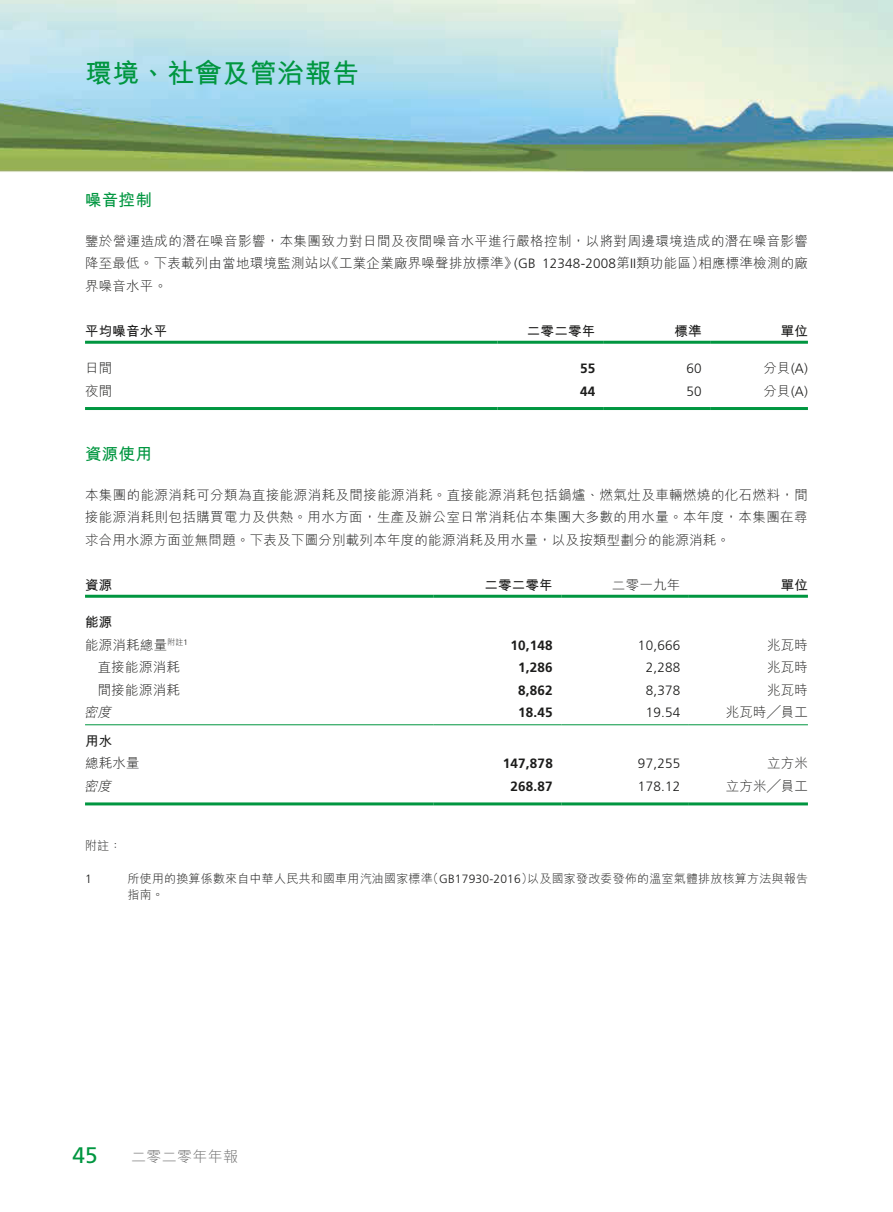
<style>
.page{position:relative;width:893px;height:1212px;background:#fff}
.page>*{position:absolute;margin:0;border:0;box-sizing:border-box;transform-origin:0 0}
.t1{font:700 27px "M Hei HK";letter-spacing:.015em;color:#009640}
.t2{font:22.5px "Frutiger LT Std";color:#009640}
.t3{font:700 16.5px "M Hei HK";letter-spacing:.015em;color:#009640}
.t4{font:300 15px "M Hei HK";letter-spacing:.02em;color:#6f6f6f}
.t5{font:300 13.5px/22.5px "M Hei HK";letter-spacing:.015em;color:#1c1c1b;text-align:right}
.t6{font:300 13.5px "Frutiger LT Std";letter-spacing:.015em;color:#1c1c1b}
.t7{font:700 13.5px "Frutiger LT Std";letter-spacing:.015em;color:#1c1c1b}
.t8{font:700 13.5px "M Hei HK";letter-spacing:.015em;color:#1c1c1b}
.t9{font:italic 300 13.5px "M Hei HK";color:#1c1c1b}
.t10{font:300 12px "M Hei HK";letter-spacing:.02em;color:#1c1c1b}
.t11{font:300 12px "Frutiger LT Std";letter-spacing:.015em;color:#1c1c1b}
.t12{font:300 7.8px "Frutiger LT Std";color:#1c1c1b}
.s1{font-family:"M Hei HK"}
.s2{font-family:"Frutiger LT Std"}
</style>
<div class="page">
<img style="left:0;top:0;width:893px;height:806px">
<hr style="left:85px;top:341px;width:412px;height:3px;background:#009640">
<hr style="left:497px;top:341px;width:107px;height:3px;background:#009640">
<hr style="left:604px;top:341px;width:106px;height:3px;background:#009640">
<hr style="left:710px;top:341px;width:98px;height:3px;background:#009640">
<hr style="left:85px;top:407px;width:412px;height:3px;background:#009640">
<hr style="left:497px;top:407px;width:107px;height:3px;background:#009640">
<hr style="left:604px;top:407px;width:106px;height:3px;background:#009640">
<hr style="left:710px;top:407px;width:98px;height:3px;background:#009640">
<hr style="left:85px;top:595px;width:349px;height:3px;background:#009640">
<hr style="left:434px;top:595px;width:127px;height:3px;background:#009640">
<hr style="left:561px;top:595px;width:128px;height:3px;background:#009640">
<hr style="left:689px;top:595px;width:119px;height:3px;background:#009640">
<hr style="left:85px;top:724px;width:349px;height:1px;background:#009640">
<hr style="left:434px;top:724px;width:127px;height:1px;background:#009640">
<hr style="left:561px;top:724px;width:128px;height:1px;background:#009640">
<hr style="left:689px;top:724px;width:119px;height:1px;background:#009640">
<hr style="left:85px;top:802px;width:349px;height:3px;background:#009640">
<hr style="left:434px;top:802px;width:127px;height:3px;background:#009640">
<hr style="left:561px;top:802px;width:128px;height:3px;background:#009640">
<hr style="left:689px;top:802px;width:119px;height:3px;background:#009640">
<h1 class="t1" style="left:85px;top:53px;width:276px">環境、社會及管治報告</h1>
<p class="t3" style="left:85px;top:188px;width:68px">噪音控制</p>
<p class="t5" style="left:85px;top:229px;width:724px">鑒於營運造成的潛在噪音影響，本集團致力對日間及夜間噪音水平進行嚴格控制，以將對周邊環境造成的潛在噪音影響相應標準檢測的廠</p>
<p class="t6" style="left:542px;top:256px;width:164px">12348-2008<span class="s1">第</span>II<span class="s1">類功能區）</span></p>
<p class="t5" style="left:85px;top:251px;width:248px;text-align:left">降至最低。下表載列由當地環境監測站以界噪音水平。</p>
<p class="t5" style="left:325px;top:251px;width:212px">《工業企業廠界噪聲排放標準》<span class="s2">(GB</span></p>
<p class="t8" style="left:85px;top:321px;width:84px">平均噪音水平</p>
<p class="t8" style="left:527px;top:321px;width:70px">二零二零年</p>
<p class="t8" style="left:674px;top:321px;width:29px">標準</p>
<p class="t8" style="left:781px;top:321px;width:29px">單位</p>
<p class="t5" style="left:85px;top:356px;width:29px">日間</p>
<p class="t7" style="left:580px;top:360px;width:17px">55</p>
<p class="t6" style="left:686px;top:361px;width:17px">60</p>
<p class="t6" style="left:763px;top:361px;width:46px"><span class="s1">分貝</span> A( (</p>
<p class="t5" style="left:85px;top:379px;width:29px">夜間</p>
<p class="t7" style="left:580px;top:383px;width:17px">44</p>
<p class="t6" style="left:686px;top:383px;width:17px">50</p>
<p class="t6" style="left:763px;top:383px;width:46px"><span class="s1">分貝</span> A( (</p>
<p class="t3" style="left:85px;top:442px;width:68px">資源使用</p>
<p class="t5" style="left:85px;top:483px;width:724px;text-align:justify">本集團的能源消耗可分類為直接能源消耗及間接能源消耗。直接能源消耗包括鍋爐、燃氣灶及車輛燃燒的化石燃料，間接能源消耗則包括購買電力及供熱。用水方面，生產及辦公室日常消耗佔本集團大多數的用水量。本年度，本集團在尋求合用水源方面並無問題。下表及下圖分別載列本年度的能源消耗及用水量，以及按類型劃分的能源消耗。</p>
<p class="t8" style="left:781px;top:575px;width:29px">單位</p>
<p class="t5" style="left:612px;top:573px;width:70px">二零一九年</p>
<p class="t8" style="left:484px;top:575px;width:70px">二零二零年</p>
<p class="t8" style="left:85px;top:575px;width:29px">資源</p>
<p class="t8" style="left:85px;top:612px;width:29px">能源</p>
<p class="t5" style="left:85px;top:633px;width:100px">能源消耗總量<sup>附註</sup></p>
<p class="t12" style="left:183px;top:638px;width:6px">1</p>
<p class="t7" style="left:510px;top:637px;width:44px">10,148</p>
<p class="t6" style="left:638px;top:637px;width:44px">10,666</p>
<p class="t5" style="left:767px;top:633px;width:42px">兆瓦時</p>
<p class="t5" style="left:98px;top:655px;width:84px">直接能源消耗</p>
<p class="t7" style="left:518px;top:659px;width:36px">1,286</p>
<p class="t6" style="left:646px;top:660px;width:36px">2,288</p>
<p class="t5" style="left:767px;top:655px;width:42px">兆瓦時</p>
<p class="t5" style="left:98px;top:678px;width:84px">間接能源消耗</p>
<p class="t7" style="left:518px;top:682px;width:36px">8,862</p>
<p class="t6" style="left:646px;top:682px;width:36px">8,378</p>
<p class="t5" style="left:767px;top:678px;width:42px">兆瓦時</p>
<p class="t9" style="left:84px;top:703px;width:33px">密度</p>
<p class="t8" style="left:85px;top:731px;width:29px">用水</p>
<p class="t7" style="left:518px;top:704px;width:36px">18.45</p>
<p class="t6" style="left:646px;top:705px;width:36px">19.54</p>
<p class="t5" style="left:726px;top:700px;width:84px">兆瓦時╱員工</p>
<p class="t5" style="left:85px;top:752px;width:56px">總耗水量</p>
<p class="t7" style="left:503px;top:756px;width:52px">147,878</p>
<p class="t6" style="left:638px;top:756px;width:44px">97,255</p>
<p class="t5" style="left:767px;top:752px;width:42px">立方米</p>
<p class="t9" style="left:84px;top:776px;width:33px">密度</p>
<p class="t7" style="left:510px;top:778px;width:44px">268.87</p>
<p class="t6" style="left:638px;top:779px;width:44px">178.12</p>
<p class="t5" style="left:726px;top:774px;width:84px">立方米╱員工</p>
<p class="t10" style="left:85px;top:837px;width:38px">附註：</p>
<p class="t11" style="left:85px;top:871px;width:8px">1</p>
<p class="t11" style="left:427px;top:871px;width:108px"><span class="s1">（</span>GB17930-2016<span class="s1">）</span></p>
<p class="t10" style="left:128px;top:870px;width:307px">所使用的換算係數來自中華人民共和國車用汽油國家標準</p>
<p class="t10" style="left:527px;top:870px;width:282px">以及國家發改委發佈的溫室氣體排放核算方法與報告</p>
<p class="t10" style="left:128px;top:886px;width:38px">指南。</p>
<h2 class="t2" style="left:73px;top:1142px;width:27px">45</h2>
<p class="t4" style="left:131px;top:1145px;width:108px">二零二零年年報</p>
</div>
